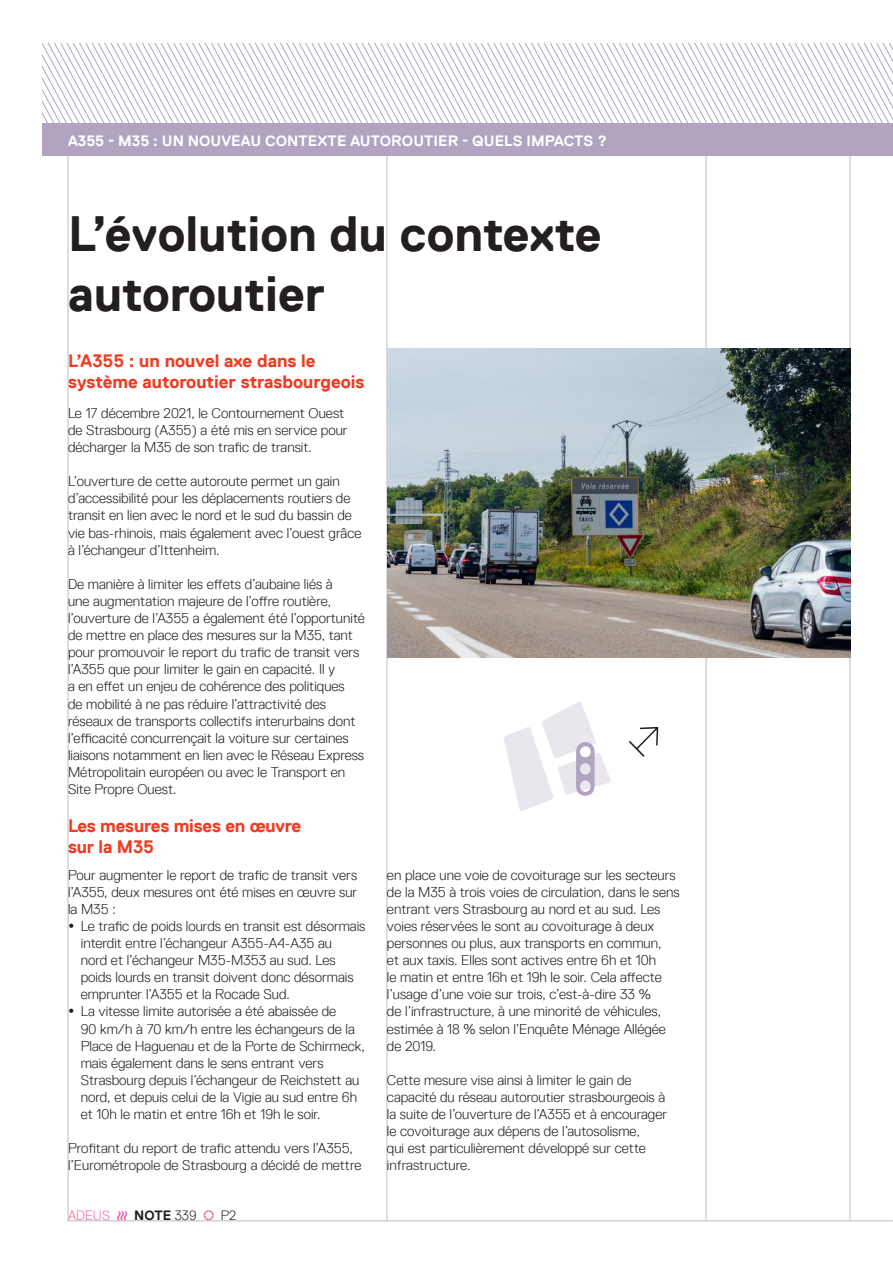
<style>
.page{position:relative;width:893px;height:1263px;background:#fff}
.page>*{position:absolute;margin:0;border:0;box-sizing:border-box;transform-origin:0 0}
.t1{font:700 49.5px/59.4px "Replica";color:#231f20}
.t2{font:700 18px/21px "Replica";color:#ef3c22}
.t3{font:700 15px "Replica";letter-spacing:.005em;color:#fff}
.t4{font:300 14.25px/17.1px "Replica";color:#231f20}
.t5{font:700 13.5px "Replica";color:#231f20}
.t6{font:300 13.5px "Replica";color:#f166a7}
.t7{font:300 13.5px "Replica";color:#231f20}
.s1{font-weight:300}
</style>
<div class="page">
<hr style="left:68px;top:1220px;width:825px;height:1px;background:#bcbdc0">
<hr style="left:387px;top:155px;width:1px;height:1066px;background:#bcbdc0">
<hr style="left:68px;top:155px;width:1px;height:1066px;background:#bcbdc0">
<svg style="left:117px;top:1211px;width:10px;height:9px"></svg>
<svg style="left:204px;top:1210px;width:10px;height:10px"></svg>
<hr style="left:706px;top:155px;width:1px;height:1066px;background:#bcbdc0">
<hr style="left:850px;top:155px;width:1px;height:1066px;background:#bcbdc0">
<img style="left:387px;top:349px;width:463px;height:308px">
<svg style="left:504px;top:701px;width:107px;height:110px"></svg>
<svg style="left:629px;top:727px;width:29px;height:30px"></svg>
<div style="left:43px;top:122px;width:850px;height:33px;background:#b1a4c0"></div>
<svg style="left:43px;top:43px;width:850px;height:80px"></svg>
<p class="t3" style="left:68px;top:132px;width:176px">TITRE DE L’INDICATEUR</p>
<p class="t3" style="left:68px;top:132px;width:540px">A355 - M35 : UN NOUVEAU CONTEXTE AUTOROUTIER - QUELS IMPACTS ?</p>
<h1 class="t1" style="left:68px;top:204px;width:535px">L’évolution du contexte autoroutier</h1>
<p class="t2" style="left:68px;top:350px;width:298px">L’A355 : un nouvel axe dans le système autoroutier strasbourgeois</p>
<p class="t4" style="left:68px;top:404px;width:281px">Le 17 décembre 2021, le Contournement Ouest de Strasbourg (A355) a été mis en service pour décharger la M35 de son trafic de transit.</p>
<p class="t4" style="left:68px;top:473px;width:295px">L’ouverture de cette autoroute permet un gain d’accessibilité pour les déplacements routiers de transit en lien avec le nord et le sud du bassin de vie bas-rhinois, mais également avec l’ouest grâce à l’échangeur d’Ittenheim.</p>
<p class="t4" style="left:68px;top:575px;width:298px">De manière à limiter les effets d’aubaine liés à<br>une augmentation majeure de l’offre routière, l’ouverture de l’A355 a également été l’opportunité de mettre en place des mesures sur la M35, tant pour promouvoir le report du trafic de transit vers l’A355 que pour limiter le gain en capacité. Il y<br>a en effet un enjeu de cohérence des politiques<br>de mobilité à ne pas réduire l’attractivité des réseaux de transports collectifs interurbains dont l’efficacité concurrençait la voiture sur certaines liaisons notamment en lien avec le Réseau Express Métropolitain européen ou avec le Transport en Site Propre Ouest.</p>
<p class="t2" style="left:68px;top:815px;width:235px">Les mesures mises en œuvre sur la M35</p>
<p class="t4" style="left:68px;top:866px;width:291px;text-align:justify">Pour augmenter le report de trafic de transit vers l’A355, deux mesures ont été mises en œuvre sur la M35 :</p>
<p class="t4" style="left:81px;top:917px;width:286px">Le trafic de poids lourds en transit est désormais interdit entre l’échangeur A355-A4-A35 au<br>nord et l’échangeur M35-M353 au sud. Les poids lourds en transit doivent donc désormais emprunter l’A355 et la Rocade Sud.<br>La vitesse limite autorisée a été abaissée de<br>90 km/h à 70 km/h entre les échangeurs de la Place de Haguenau et de la Porte de Schirmeck, mais également dans le sens entrant vers Strasbourg depuis l’échangeur de Reichstett au nord, et depuis celui de la Vigie au sud entre 6h et 10h le matin et entre 16h et 19h le soir.</p>
<p class="t4" style="left:68px;top:1140px;width:295px">Profitant du report de trafic attendu vers l’A355, l’Eurométropole de Strasbourg a décidé de mettre</p>
<p class="t6" style="left:68px;top:1208px;width:43px">ADEUS</p>
<p class="t5" style="left:134px;top:1208px;width:64px">NOTE <span class="s1">339</span></p>
<p class="t7" style="left:221px;top:1208px;width:17px">P2</p>
<p class="t4" style="left:387px;top:866px;width:294px">en place une voie de covoiturage sur les secteurs de la M35 à trois voies de circulation, dans le sens entrant vers Strasbourg au nord et au sud. Les voies réservées le sont au covoiturage à deux personnes ou plus, aux transports en commun,<br>et aux taxis. Elles sont actives entre 6h et 10h<br>le matin et entre 16h et 19h le soir. Cela affecte l’usage d’une voie sur trois, c’est-à-dire 33 %<br>de l’infrastructure, à une minorité de véhicules, estimée à 18 % selon l’Enquête Ménage Allégée de 2019.</p>
<p class="t4" style="left:387px;top:1071px;width:282px">Cette mesure vise ainsi à limiter le gain de capacité du réseau autoroutier strasbourgeois à la suite de l’ouverture de l’A355 et à encourager le covoiturage aux dépens de l’autosolisme,<br>qui est particulièrement développé sur cette infrastructure.</p>
</div>
